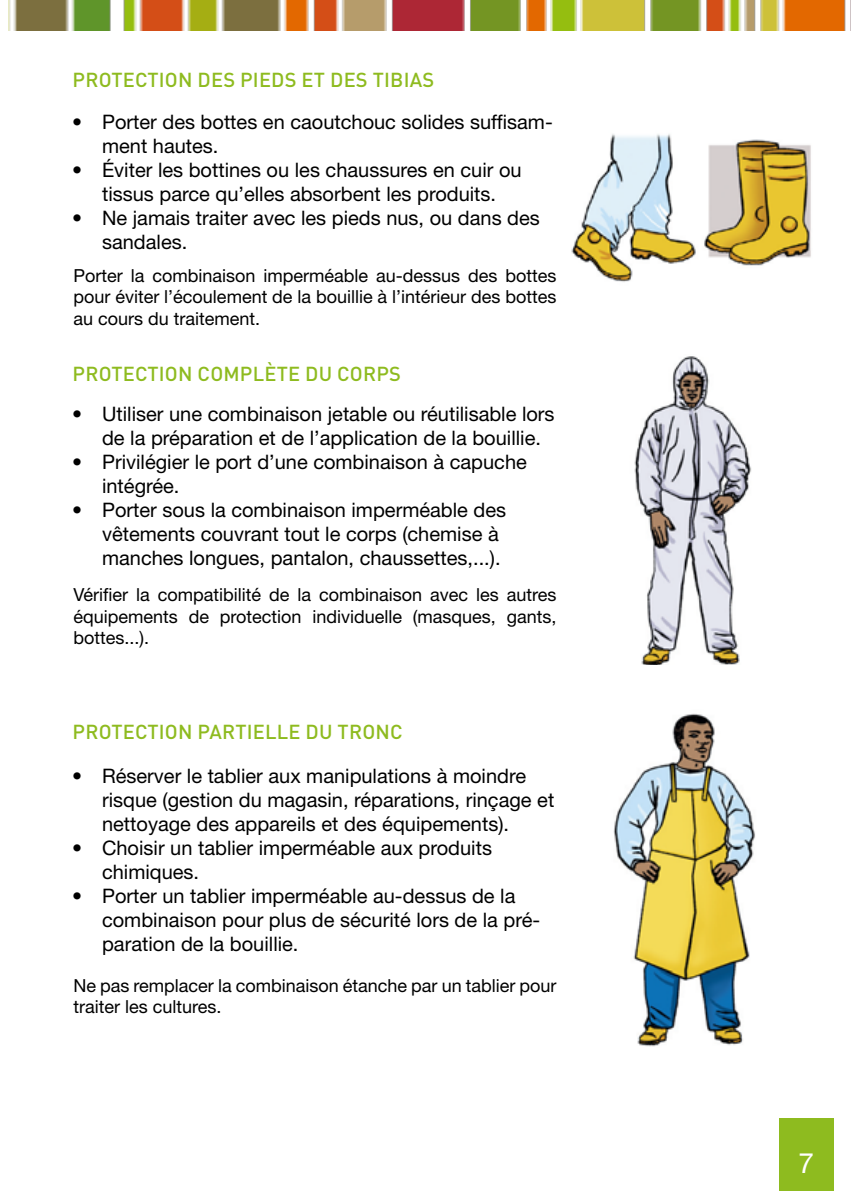
<style>
.page{position:relative;width:851px;height:1191px;background:#fff}
.page>*{position:absolute;margin:0;border:0;box-sizing:border-box;transform-origin:0 0}
.t1{font:28px "Helvetica Neue LT Std";color:#fff}
.t2{font:20px/24px "Helvetica Neue LT Std";color:#000}
.t3{font:500 20px "DIN Pro";letter-spacing:.01em;color:#8ebb1f}
.t4{font:18px/21.6px "Helvetica Neue LT Std";color:#000;text-align:justify}
</style>
<div class="page">
<div style="left:778px;top:1119px;width:55px;height:72px;background:#8ebb1f"></div>
<img style="left:8px;top:0;width:838px;height:30px">
<img style="left:571px;top:134px;width:240px;height:148px">
<img style="left:634px;top:356px;width:118px;height:308px">
<img style="left:613px;top:713px;width:142px;height:334px">
<p class="t3" style="left:73px;top:66px;width:363px">PROTECTION DES PIEDS ET DES TIBIAS</p>
<p class="t2" style="left:102px;top:109px;width:452px;text-indent:-30px">• Porter des bottes en caoutchouc solides suffisam&shy;ment hautes.</p>
<p class="t2" style="left:72px;top:157px;width:451px;text-align:center">• Éviter les bottines ou les chaussures en cuir ou tissus parce qu’elles absorbent les produits.</p>
<p class="t2" style="left:102px;top:205px;width:439px;text-indent:-30px">• Ne jamais traiter avec les pieds nus, ou dans des sandales.</p>
<p class="t4" style="left:73px;top:264px;width:484px">Porter la combinaison imperméable au-dessus des bottes pour éviter l’écoulement de la bouillie à l’intérieur des bottes au cours du traitement.</p>
<p class="t3" style="left:73px;top:360px;width:330px">PROTECTION COMPLÈTE DU CORPS</p>
<p class="t2" style="left:102px;top:401px;width:454px;text-indent:-30px">• Utiliser une combinaison jetable ou réutilisable lors de la préparation et de l’application de la bouillie.</p>
<p class="t2" style="left:102px;top:449px;width:426px;text-indent:-30px">• Privilégier le port d’une combinaison à capuche intégrée.</p>
<p class="t2" style="left:102px;top:497px;width:405px;text-indent:-30px">• Porter sous la combinaison imperméable des vêtements couvrant tout le corps (chemise à manches longues, pantalon, chaussettes,...).</p>
<p class="t4" style="left:73px;top:584px;width:484px">Vérifier la compatibilité de la combinaison avec les autres équipements de protection individuelle (masques, gants, bottes...).</p>
<p class="t3" style="left:73px;top:718px;width:331px">PROTECTION PARTIELLE DU TRONC</p>
<p class="t2" style="left:102px;top:763px;width:453px;text-indent:-30px">• Réserver le tablier aux manipulations à moindre risque (gestion du magasin, réparations, rinçage et nettoyage des appareils et des équipements).</p>
<p class="t2" style="left:102px;top:835px;width:391px;text-indent:-30px">• Choisir un tablier imperméable aux produits chimiques.</p>
<p class="t2" style="left:102px;top:883px;width:439px;text-indent:-30px">• Porter un tablier imperméable au-dessus de la combinaison pour plus de sécurité lors de la pré&shy;paration de la bouillie.</p>
<p class="t4" style="left:73px;top:974px;width:484px">Ne pas remplacer la combinaison étanche par un tablier pour traiter les cultures.</p>
<h1 class="t1" style="left:798px;top:1146px;width:17px">7</h1>
</div>
